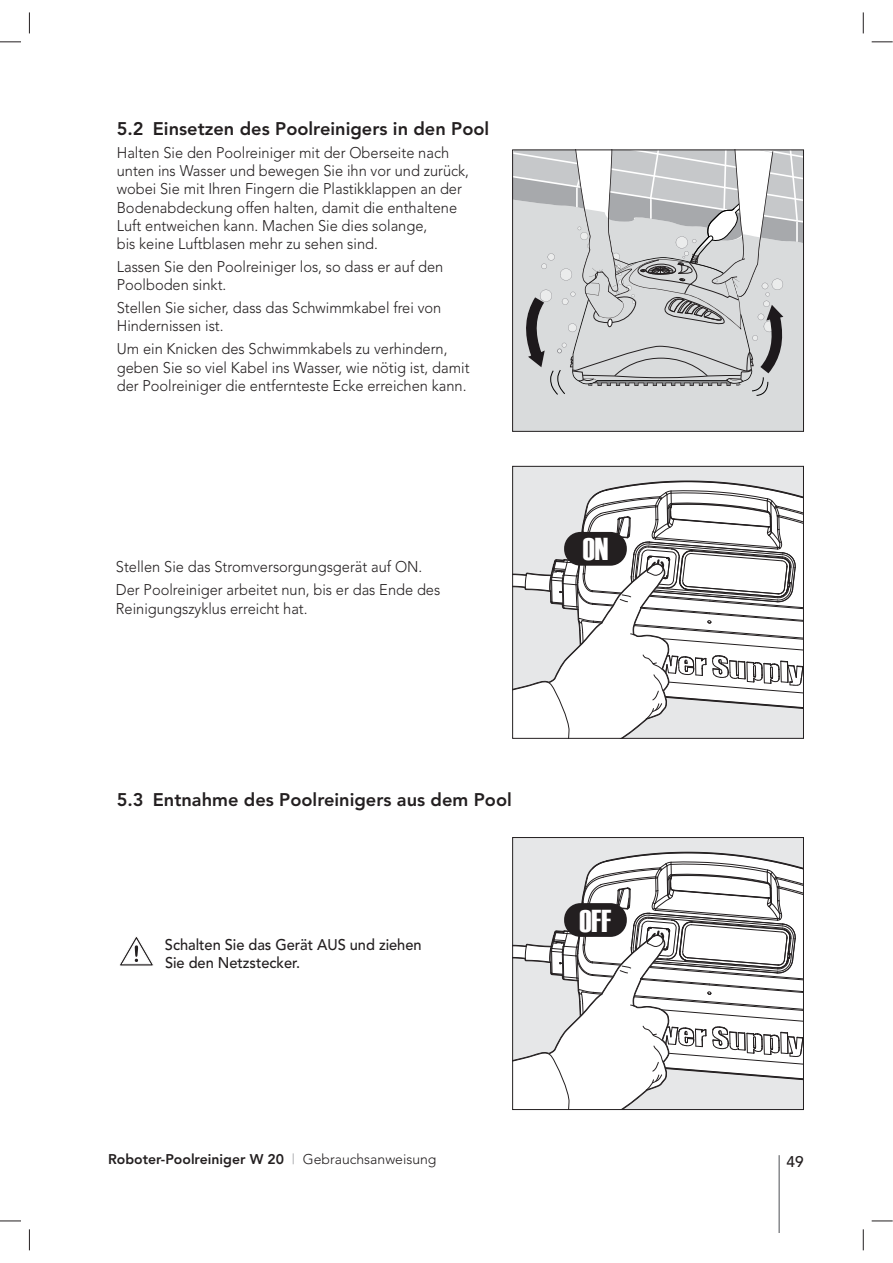
<style>
.page{position:relative;width:893px;height:1263px;background:#fff}
.page>*{position:absolute;margin:0;border:0;box-sizing:border-box;transform-origin:0 0}
.t1{font:31.65px "Haettenschweiler";color:#fff}
.t2{font:800 18.15px "Avenir LT";color:#231f20}
.t3{font:300 15.45px/18.1px "Avenir LT";color:#231f20;scale:.95 1}
.t4{font:500 15.45px/18.1px "Avenir LT";letter-spacing:-.005em;color:#231f20;scale:.95 1}
.t5{font:500 15.45px "Avenir LT";letter-spacing:-.005em;color:#231f20}
.t6{font:800 13.95px "Avenir LT";color:#231f20}
.s1{font-weight:400;color:#a7a9ac}
.s2{font-weight:300}
</style>
<div class="page">
<hr style="left:778px;top:1155px;width:2px;height:78px;background:#808285">
<div style="left:514px;top:396px;width:288px;height:34px;background:#d9dbdc"></div>
<svg style="left:514px;top:152px;width:288px;height:244px;background:#c9cbcc"></svg>
<div style="left:512px;top:150px;width:292px;height:282px;border:1px solid #231f20"></div>
<div style="left:513px;top:466px;width:290px;height:272px;background:#e6e7e8"></div>
<svg style="left:514px;top:481px;width:288px;height:256px"></svg>
<div style="left:512px;top:466px;width:292px;height:273px;border:1px solid #231f20"></div>
<div style="left:513px;top:838px;width:290px;height:272px;background:#e6e7e8"></div>
<svg style="left:514px;top:852px;width:288px;height:256px"></svg>
<div style="left:512px;top:837px;width:292px;height:273px;border:1px solid #231f20"></div>
<svg style="left:119px;top:937px;width:35px;height:29px"></svg>
<svg style="left:0;top:42px;width:21px;height:1px"></svg>
<svg style="left:872px;top:42px;width:21px;height:1px"></svg>
<svg style="left:0;top:1221px;width:21px;height:1px"></svg>
<svg style="left:872px;top:1221px;width:21px;height:1px"></svg>
<svg style="left:29px;top:12px;width:1px;height:21px"></svg>
<svg style="left:29px;top:1229px;width:1px;height:21px"></svg>
<svg style="left:863px;top:12px;width:1px;height:21px"></svg>
<svg style="left:863px;top:1229px;width:1px;height:21px"></svg>
<p class="t2" style="left:117px;top:121px;width:374px">5.2 Einsetzen des Poolreinigers in den Pool</p>
<p class="t3" style="left:117px;top:145px;width:372px">Halten Sie den Poolreiniger mit der Oberseite nach unten ins Wasser und bewegen Sie ihn vor und zurück, wobei Sie mit Ihren Fingern die Plastikklappen an der Bodenabdeckung offen halten, damit die enthaltene Luft entweichen kann. Machen Sie dies solange,<br>bis keine Luftblasen mehr zu sehen sind.</p>
<p class="t3" style="left:117px;top:259px;width:345px">Lassen Sie den Poolreiniger los, so dass er auf den<br>Poolboden sinkt.</p>
<p class="t3" style="left:117px;top:300px;width:343px">Stellen Sie sicher, dass das Schwimmkabel frei von<br>Hindernissen ist.</p>
<p class="t3" style="left:117px;top:341px;width:373px">Um ein Knicken des Schwimmkabels zu verhindern, geben Sie so viel Kabel ins Wasser, wie nötig ist, damit der Poolreiniger die entfernteste Ecke erreichen kann.</p>
<p class="t3" style="left:116px;top:557px;width:343px;line-height:23px">Stellen Sie das Stromversorgungsgerät auf ON.<br>Der Poolreiniger arbeitet nun, bis er das Ende des</p>
<p class="t3" style="left:116px;top:600px;width:203px">Reinigungszyklus erreicht hat.</p>
<h1 class="t1" style="left:583px;top:532px;width:27px">ON</h1>
<p class="t2" style="left:117px;top:793px;width:397px">5.3 Entnahme des Poolreinigers aus dem Pool</p>
<p class="t4" style="left:165px;top:937px;width:272px">Schalten Sie das Gerät AUS und ziehen<br>Sie den Netzstecker.</p>
<h1 class="t1" style="left:579px;top:904px;width:33px">OFF</h1>
<p class="t6" style="left:108px;top:1154px;width:330px">Roboter-Poolreiniger W 20 <span class="s1">|</span> <span class="s2">Gebrauchsanweisung</span></p>
<p class="t5" style="left:786px;top:1155px;width:19px">49</p>
</div>
